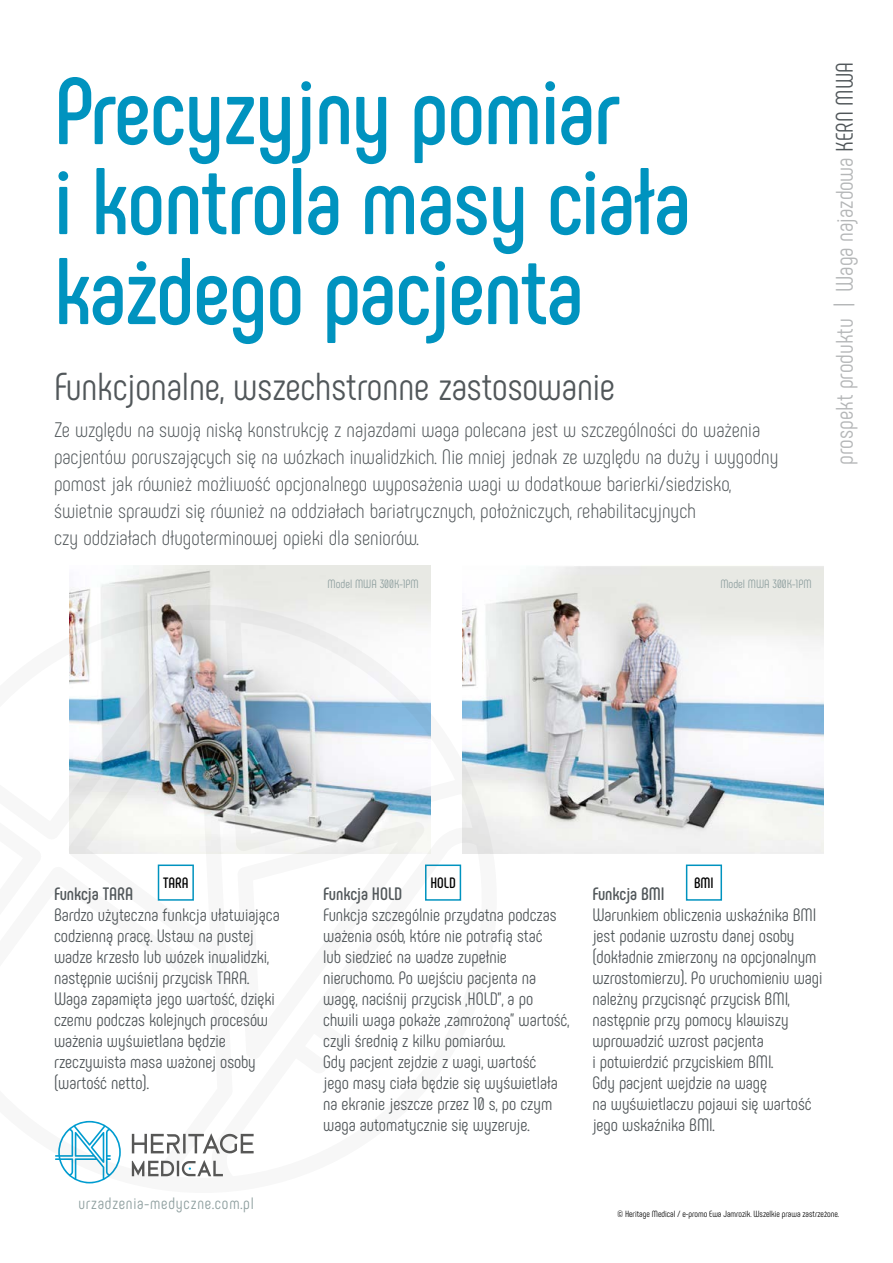
<style>
.page{position:relative;width:893px;height:1263px;background:#fff}
.page>*{position:absolute;margin:0;border:0;box-sizing:border-box;transform-origin:0 0}
.t1{font:700 94.5px/90px "Phenomena";letter-spacing:-.015em;color:#0093bf}
.t2{font:39px "Phenomena";color:#51575a}
.t3{font:24px "Phenomena";color:#b5b7b8}
.t4{font:300 21px/27px "Phenomena";color:#51575a}
.t5{font:18px/21px "Phenomena";color:#51575a}
.t6{font:700 18px "Phenomena";letter-spacing:-.005em;color:#51575a}
.t7{font:16.5px "Phenomena";letter-spacing:.05em;color:#8d9e9e}
.t8{font:700 15px "Phenomena";color:#000}
.t9{font:12px "Phenomena";color:#8d9e9e}
.t10{font:9px "Phenomena";color:#000}
.s1{color:#51575a}
</style>
<div class="page">
<img style="left:70px;top:566px;width:361px;height:30px">
<img style="left:505px;top:566px;width:318px;height:288px">
<div style="left:686px;top:864px;width:36px;height:37px;border:2px solid #0093bf"></div>
<svg style="left:55px;top:596px;width:450px;height:588px"></svg>
<h1 class="t1" style="left:54px;top:66px;width:638px">Precyzyjny pomiar<br>i kontrola masy ciała każdego pacjenta</h1>
<h2 class="t2" style="left:54px;top:363px;width:563px">Funkcjonalne, wszechstronne zastosowanie</h2>
<p class="t4" style="left:54px;top:416px;width:726px">Ze względu na swoją niską konstrukcję z najazdami waga polecana jest w szczególności do ważenia pacjentów poruszających się na wózkach inwalidzkich. Nie mniej jednak ze względu na duży i wygodny pomost jak również możliwość opcjonalnego wyposażenia wagi w dodatkowe barierki/siedzisko, świetnie sprawdzi się również na oddziałach bariatrycznych, położniczych, rehabilitacyjnych<br>czy oddziałach długoterminowej opieki dla seniorów.</p>
<p class="t9" style="left:328px;top:577px;width:93px">Model MWA 300K-1PM</p>
<p class="t9" style="left:720px;top:577px;width:93px">Model MWA 300K-1PM</p>
<h3 class="t3" style="left:831px;top:465px;width:404px;rotate:-90deg">prospekt produktu | Waga najazdowa <span class="s1">KERN MWA</span></h3>
<p class="t8" style="left:163px;top:873px;width:27px">TARA</p>
<p class="t8" style="left:430px;top:873px;width:27px">HOLD</p>
<p class="t8" style="left:694px;top:873px;width:21px">BMI</p>
<p class="t6" style="left:54px;top:882px;width:81px">Funkcja TARA</p>
<p class="t5" style="left:54px;top:904px;width:227px">Bardzo użyteczna funkcja ułatwiająca codzienną pracę. Ustaw na pustej wadze krzesło lub wózek inwalidzki, następnie wciśnij przycisk TARA.<br>Waga zapamięta jego wartość, dzięki czemu podczas kolejnych procesów ważenia wyświetlana będzie rzeczywista masa ważonej osoby (wartość netto).</p>
<p class="t6" style="left:323px;top:883px;width:81px">Funkcja HOLD</p>
<p class="t5" style="left:323px;top:904px;width:248px">Funkcja szczególnie przydatna podczas ważenia osób, które nie potrafią stać<br>lub siedzieć na wadze zupełnie nieruchomo. Po wejściu pacjenta na wagę, naciśnij przycisk „HOLD”, a po chwili waga pokaże „zamrożoną” wartość, czyli średnią z kilku pomiarów.<br>Gdy pacjent zejdzie z wagi, wartość<br>jego masy ciała będzie się wyświetlała na ekranie jeszcze przez 10 s, po czym waga automatycznie się wyzeruje.</p>
<p class="t6" style="left:592px;top:883px;width:74px">Funkcja BMI</p>
<p class="t5" style="left:592px;top:904px;width:232px">Warunkiem obliczenia wskaźnika BMI jest podanie wzrostu danej osoby (dokładnie zmierzony na opcjonalnym wzrostomierzu). Po uruchomieniu wagi należny przycisnąć przycisk BMI, następnie przy pomocy klawiszy wprowadzić wzrost pacjenta<br>i potwierdzić przyciskiem BMI.<br>Gdy pacjent wejdzie na wagę<br>na wyświetlaczu pojawi się wartość jego wskaźnika BMI.</p>
<p class="t7" style="left:78px;top:1193px;width:177px">urzadzenia-medyczne.com.pl</p>
<p class="t10" style="left:617px;top:1209px;width:223px">© Heritage Medical / e-promo Ewa Jamrozik. Wszelkie prawa zastrzeżone.</p>
</div>
